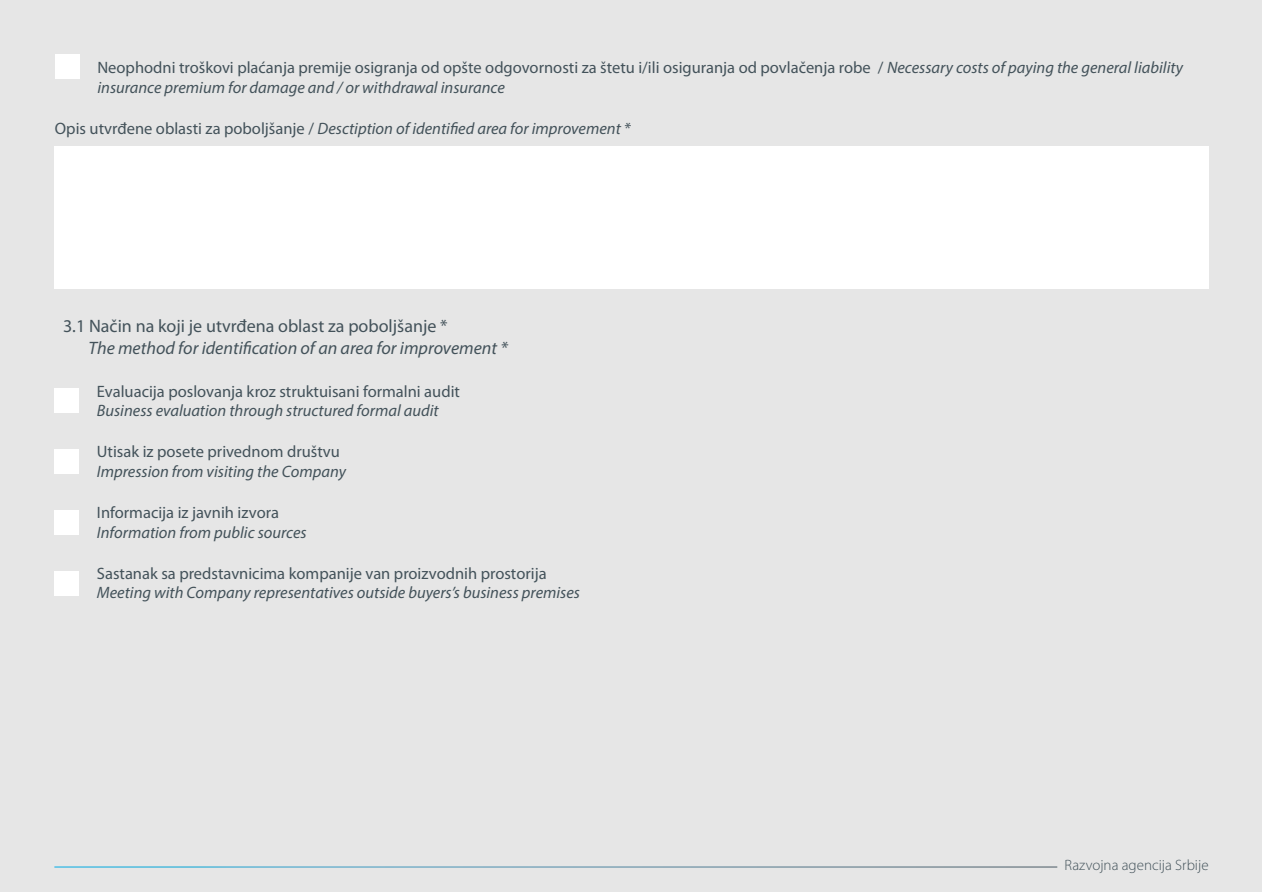
<style>
.page{position:relative;width:1263px;height:893px;background:#fff}
.page>*{position:absolute;margin:0;border:0;box-sizing:border-box;transform-origin:0 0}
.t1{font:italic 18px "Myriad Pro";color:#43525a}
.t2{font:18px "Myriad Pro";color:#43525a}
.t3{font:16.5px/19.5px "Myriad Pro";color:#43525a}
.t4{font:italic 16.5px "Myriad Pro";color:#43525a}
.t5{font:300 15px "Myriad Pro";color:#43525a}
.s1{font-style:italic}
.s2{font-style:normal}
</style>
<div class="page">
<div style="left:1px;top:1px;width:1261px;height:891px;background:#e6e6e6"></div>
<hr style="left:54px;top:867px;width:1003px;height:1px;background:#fff">
<div style="left:54px;top:147px;width:1155px;height:142px;background:#fff"></div>
<div style="left:56px;top:54px;width:24px;height:24px;background:#fff"></div>
<div style="left:54px;top:571px;width:24px;height:24px;background:#fff"></div>
<div style="left:54px;top:389px;width:24px;height:24px;background:#fff"></div>
<div style="left:54px;top:450px;width:24px;height:24px;background:#fff"></div>
<div style="left:54px;top:510px;width:24px;height:24px;background:#fff"></div>
<p class="t3" style="left:97px;top:58px;width:1087px">Neophodni troškovi plaćanja premije osigranja od opšte odgovornosti za štetu i/ili osiguranja od povlačenja robe / <span class="s1">Necessary costs of paying the general liability insurance premium for damage and / or withdrawal insurance</span></p>
<p class="t4" style="left:55px;top:118px;width:577px"><span class="s2">Opis utvrđene oblasti za poboljšanje /</span> Desctiption of identified area for improvement *</p>
<p class="t2" style="left:63px;top:315px;width:386px">3.1 Način na koji je utvrđena oblast za poboljšanje *</p>
<p class="t1" style="left:89px;top:337px;width:421px">The method for identification of an area for improvement *</p>
<p class="t3" style="left:97px;top:381px;width:365px">Evaluacija poslovanja kroz struktuisani formalni audit</p>
<p class="t4" style="left:97px;top:401px;width:343px">Business evaluation through structured formal audit</p>
<p class="t3" style="left:97px;top:442px;width:245px">Utisak iz posete privednom društvu</p>
<p class="t4" style="left:97px;top:461px;width:251px">Impression from visiting the Company</p>
<p class="t3" style="left:97px;top:502px;width:184px">Informacija iz javnih izvora</p>
<p class="t4" style="left:97px;top:522px;width:211px">Information from public sources</p>
<p class="t3" style="left:97px;top:563px;width:451px">Sastanak sa predstavnicima kompanije van proizvodnih prostorija</p>
<p class="t4" style="left:97px;top:582px;width:485px">Meeting with Company representatives outside buyers’s business premises</p>
<p class="t5" style="left:1064px;top:856px;width:145px">Razvojna agencija Srbije</p>
</div>
